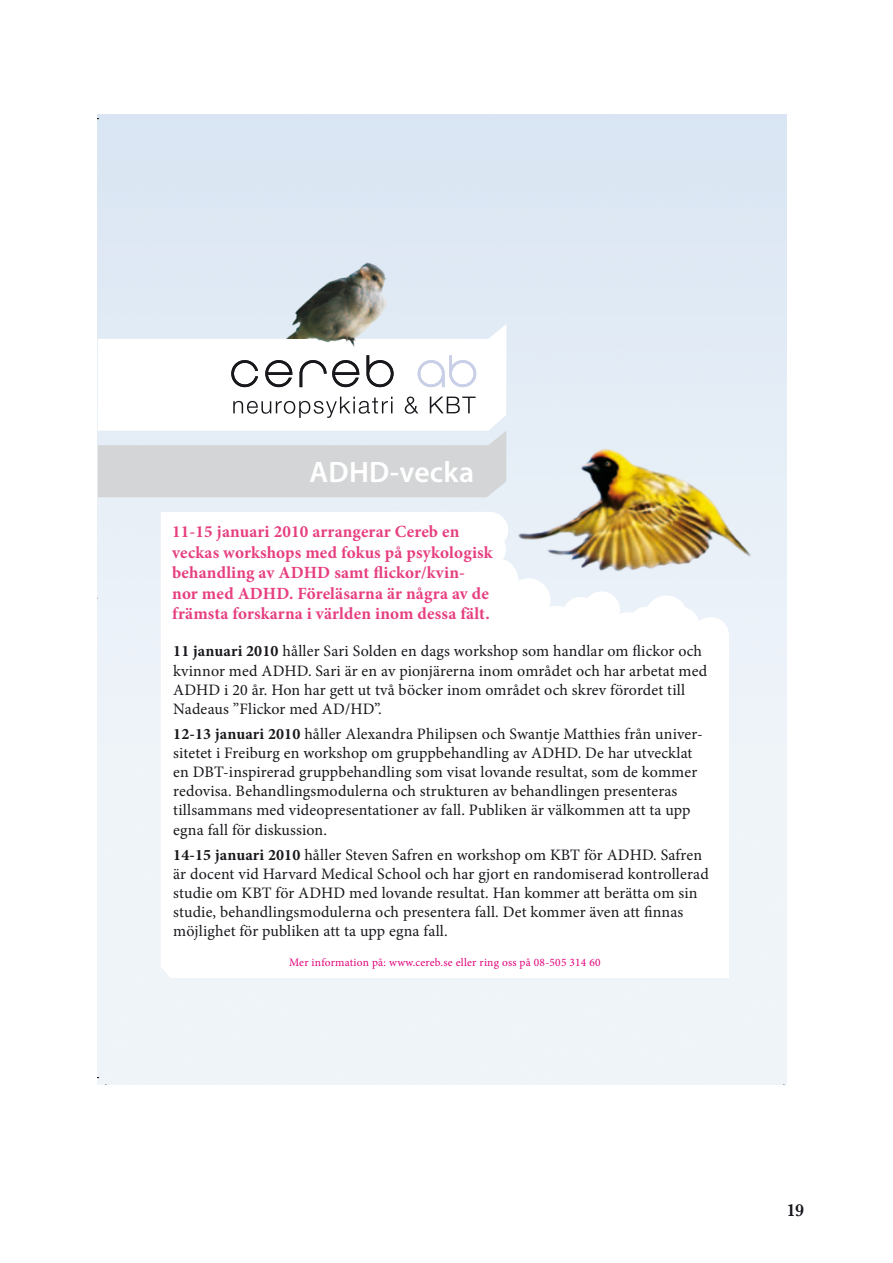
<style>
.page{position:relative;width:893px;height:1263px;background:#fff}
.page>*{position:absolute;margin:0;border:0;box-sizing:border-box;transform-origin:0 0}
.t1{font:600 29.55px "Myriad Pro";letter-spacing:.01em;color:#fff}
.t2{font:600 18px "Baskerville";color:#1a171c}
.t3{font:700 17.1px/20.5px "Minion Pro";letter-spacing:.01em;color:#e63e80}
.t4{font:15.9px/19.2px "Minion Pro";letter-spacing:.01em;color:#1a171c}
.t5{font:11.4px "Minion Pro";letter-spacing:.02em;color:#e2007a}
.s1{font-weight:700}
</style>
<div class="page">
<img style="left:517px;top:447px;width:234px;height:124px">
<img style="left:273px;top:262px;width:114px;height:62px">
<svg style="left:98px;top:324px;width:408px;height:173px"></svg>
<h1 class="t1" style="left:309px;top:454px;width:166px">ADHD‐vecka</h1>
<p class="t3" style="left:172px;top:521px;width:322px">11-15 januari 2010 arrangerar Cereb en veckas workshops med fokus på psykologisk behandling av ADHD samt flickor/kvin&shy;nor med ADHD. Föreläsarna är några av de främsta forskarna i världen inom dessa fält.</p>
<p class="t4" style="left:173px;top:642px;width:535px"><span class="s1">11 januari 2010</span> håller Sari Solden en dags workshop som handlar om flickor och kvinnor med ADHD. Sari är en av pionjärerna inom området och har arbetat med ADHD i 20 år. Hon har gett ut två böcker inom området och skrev förordet till Nadeaus ”Flickor med AD/HD”.</p>
<p class="t4" style="left:173px;top:724px;width:531px"><span class="s1">12-13 januari 2010</span> håller Alexandra Philipsen och Swantje Matthies från univer&shy;sitetet i Freiburg en workshop om gruppbehandling av ADHD. De har utvecklat en DBT-inspirerad gruppbehandling som visat lovande resultat, som de kommer redovisa. Behandlingsmodulerna och strukturen av behandlingen presenteras tillsammans med videopresentationer av fall. Publiken är välkommen att ta upp egna fall för diskussion.</p>
<p class="t4" style="left:173px;top:845px;width:537px"><span class="s1">14-15 januari 2010</span> håller Steven Safren en workshop om KBT för ADHD. Safren är docent vid Harvard Medical School och har gjort en randomiserad kontrollerad studie om KBT för ADHD med lovande resultat. Han kommer att berätta om sin studie, behandlingsmodulerna och presentera fall. Det kommer även att finnas möjlighet för publiken att ta upp egna fall.</p>
<p class="t5" style="left:289px;top:955px;width:313px">Mer information på: www.cereb.se eller ring oss på 08-505 314 60</p>
<p class="t2" style="left:787px;top:1200px;width:19px">19</p>
</div>
